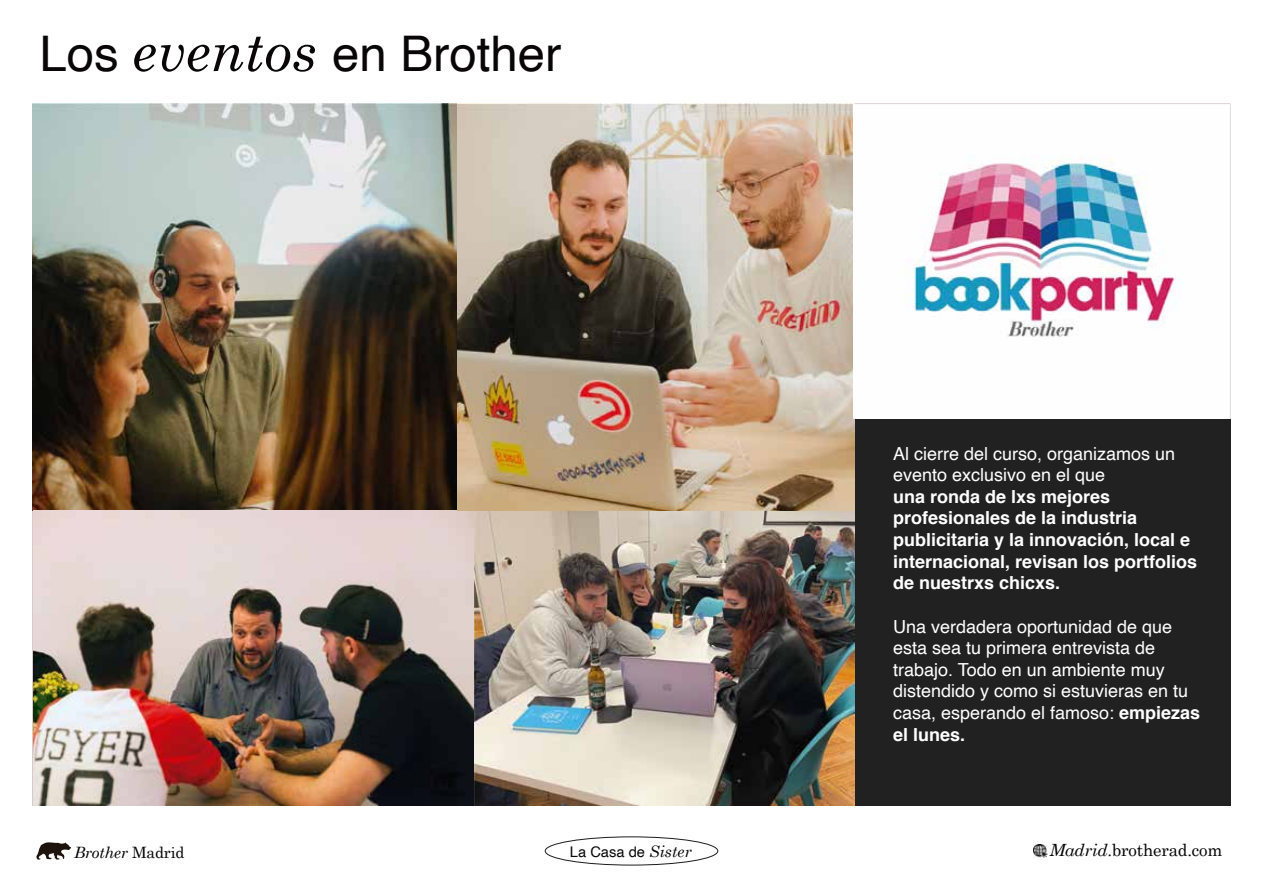
<style>
.page{position:relative;width:1263px;height:893px;background:#fff}
.page>*{position:absolute;margin:0;border:0;box-sizing:border-box;transform-origin:0 0}
.t1{font:49.05px "Helvetica";color:#080607}
.t2{font:18px/21.6px "Helvetica";color:#fff}
.t3{font:700 18px/21.6px "Helvetica";color:#fff}
.t4{font:16.8px "Century Schoolbook";letter-spacing:-.01em;color:#030102}
.t5{font:italic 15.6px "Century Schoolbook";letter-spacing:-.01em;color:#030102}
.t6{font:14.7px "Helvetica";color:#080607}
.s1{font-family:"Century Schoolbook";font-style:italic;font-size:55.65px}
.s2{font-weight:700}
.s3{font-style:normal}
.s4{font-style:italic}
.s5{font-family:"Century Schoolbook";font-style:italic;font-size:15.9px}
</style>
<div class="page">
<svg style="left:36px;top:842px;width:35px;height:18px"></svg>
<img style="left:1033px;top:844px;width:15px;height:14px">
<img style="left:33px;top:104px;width:424px;height:406px">
<div style="left:854px;top:105px;width:376px;height:701px;background:#212121"></div>
<img style="left:33px;top:511px;width:441px;height:295px">
<img style="left:474px;top:511px;width:380px;height:295px">
<img style="left:457px;top:104px;width:397px;height:407px">
<img style="left:854px;top:103px;width:376px;height:315px">
<div style="left:545px;top:836px;width:173px;height:29px;border:1px solid #1d1c1a;border-radius:50%"></div>
<h1 class="t1" style="left:40px;top:16px;width:523px">Los <span class="s1">eventos</span> en Brother</h1>
<p class="t2" style="left:893px;top:443px;width:284px">Al cierre del curso, organizamos un evento exclusivo en el que</p>
<p class="t3" style="left:893px;top:486px;width:306px">una ronda de lxs mejores profesionales de la industria publicitaria y la innovación, local e internacional, revisan los portfolios de nuestrxs chicxs.</p>
<p class="t2" style="left:893px;top:616px;width:309px">Una verdadera oportunidad de que esta sea tu primera entrevista de trabajo. Todo en un ambiente muy distendido y como si estuvieras en tu casa, esperando el famoso: <span class="s2">empiezas el lunes.</span></p>
<p class="t5" style="left:74px;top:843px;width:112px">Brother <span class="s3">Madrid</span></p>
<p class="t4" style="left:1049px;top:840px;width:175px"><span class="s4">Madrid</span>.brotherad.com</p>
<p class="t6" style="left:570px;top:840px;width:123px">La Casa de <span class="s5">Sister</span></p>
</div>
